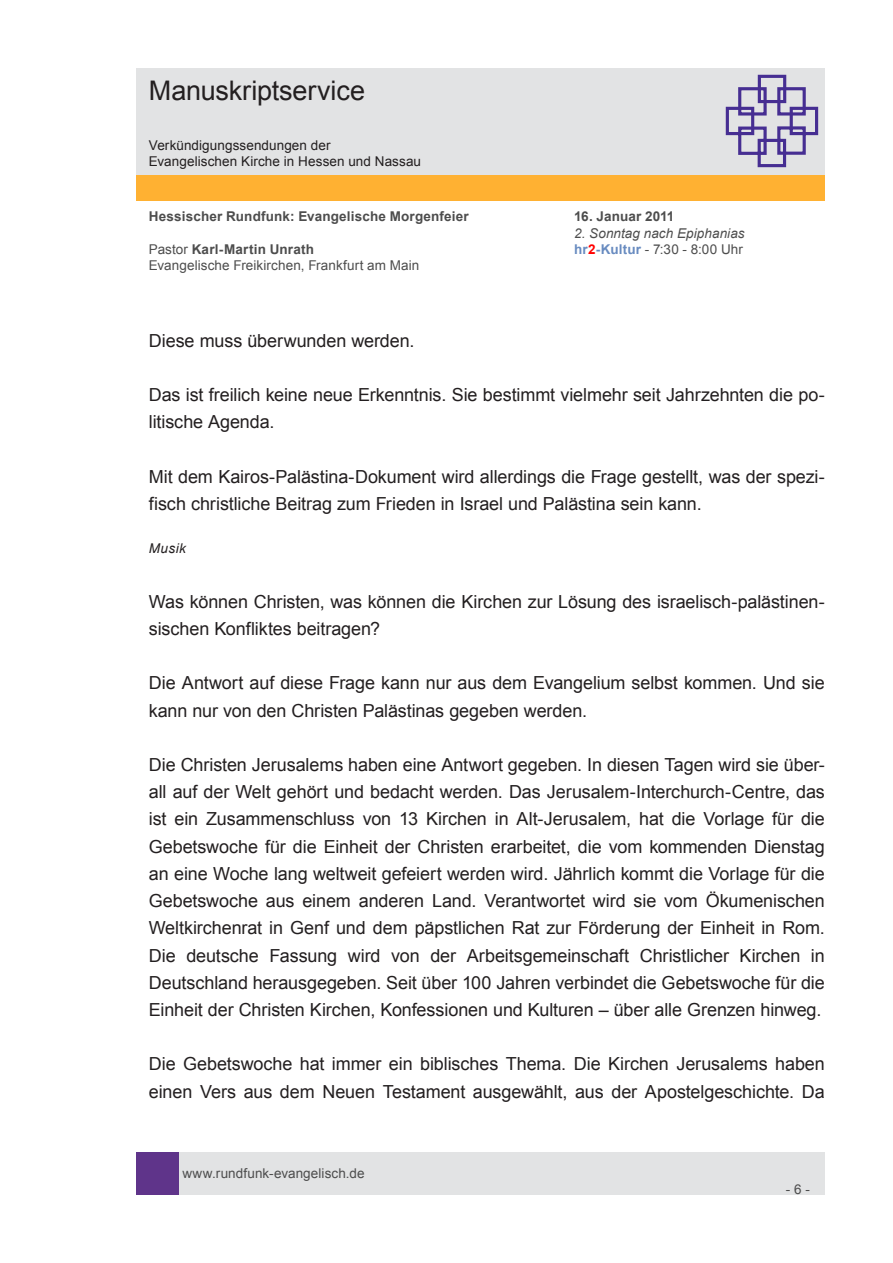
<style>
.page{position:relative;width:893px;height:1263px;background:#fff}
.page>*{position:absolute;margin:0;border:0;box-sizing:border-box;transform-origin:0 0}
.t1{font:27px "Arial";letter-spacing:-.005em;color:#231f20}
.t2{font:18px/27.2px "Arial";letter-spacing:-.005em;color:#231f20}
.t3{font:13.5px "Arial";letter-spacing:.005em;color:#4d4d4d}
.t4{font:700 13.5px "Arial";letter-spacing:.015em;color:#4d4d4d}
.t5{font:13.5px/16.2px "Arial";letter-spacing:.005em;color:#231f20}
.t6{font:italic 13.5px "Arial";letter-spacing:.005em;color:#4d4d4d}
.t7{font:italic 13.5px "Arial";letter-spacing:.035em;color:#231f20}
.s1{font-weight:400}
.s2{font-weight:700;color:#688bc0}
.s3{font-weight:700;color:#f00}
</style>
<div class="page">
<div style="left:179px;top:1152px;width:646px;height:43px;background:#e2e3e4"></div>
<div style="left:136px;top:1152px;width:43px;height:43px;background:#5f348a"></div>
<div style="left:136px;top:175px;width:689px;height:26px;background:#ffb132"></div>
<div style="left:136px;top:68px;width:689px;height:106px;background:#e2e3e4"></div>
<svg style="left:725px;top:74px;width:94px;height:94px"></svg>
<h1 class="t1" style="left:149px;top:73px;width:218px">Manuskriptservice</h1>
<p class="t5" style="left:149px;top:137px;width:274px">Verkündigungssendungen der<br>Evangelischen Kirche in Hessen und Nassau</p>
<p class="t4" style="left:149px;top:208px;width:322px">Hessischer Rundfunk: Evangelische Morgenfeier</p>
<p class="t4" style="left:574px;top:208px;width:102px">16. Januar 2011</p>
<p class="t6" style="left:574px;top:224px;width:172px">2. Sonntag nach Epiphanias</p>
<p class="t4" style="left:149px;top:240px;width:167px"><span class="s1">Pastor</span> Karl-Martin Unrath</p>
<p class="t3" style="left:574px;top:240px;width:170px"><span class="s2">hr</span><span class="s3">2</span><span class="s2">-Kultur</span> - 7:30 - 8:00 Uhr</p>
<p class="t3" style="left:149px;top:256px;width:272px">Evangelische Freikirchen, Frankfurt am Main</p>
<p class="t2" style="left:149px;top:327px;width:267px">Diese muss überwunden werden.</p>
<p class="t2" style="left:149px;top:381px;width:678px">Das ist freilich keine neue Erkenntnis. Sie bestimmt vielmehr seit Jahrzehnten die po&shy;litische Agenda.</p>
<p class="t2" style="left:149px;top:463px;width:678px">Mit dem Kairos-Palästina-Dokument wird allerdings die Frage gestellt, was der spezi&shy;fisch christliche Beitrag zum Frieden in Israel und Palästina sein kann.</p>
<p class="t7" style="left:149px;top:540px;width:39px">Musik</p>
<p class="t2" style="left:149px;top:588px;width:678px">Was können Christen, was können die Kirchen zur Lösung des israelisch-palästinen&shy;sischen Konfliktes beitragen?</p>
<p class="t2" style="left:149px;top:670px;width:677px">Die Antwort auf diese Frage kann nur aus dem Evangelium selbst kommen. Und sie kann nur von den Christen Palästinas gegeben werden.</p>
<p class="t2" style="left:149px;top:751px;width:678px;text-align:justify">Die Christen Jerusalems haben eine Antwort gegeben. In diesen Tagen wird sie über&shy;all auf der Welt gehört und bedacht werden. Das Jerusalem-Interchurch-Centre, das ist ein Zusammenschluss von 13 Kirchen in Alt-Jerusalem, hat die Vorlage für die Gebetswoche für die Einheit der Christen erarbeitet, die vom kommenden Dienstag an eine Woche lang weltweit gefeiert werden wird. Jährlich kommt die Vorlage für die Gebetswoche aus einem anderen Land. Verantwortet wird sie vom Ökumenischen Weltkirchenrat in Genf und dem päpstlichen Rat zur Förderung der Einheit in Rom.<br>Die deutsche Fassung wird von der Arbeitsgemeinschaft Christlicher Kirchen in Deutschland herausgegeben. Seit über 100 Jahren verbindet die Gebetswoche für die Einheit der Christen Kirchen, Konfessionen und Kulturen – über alle Grenzen hinweg.</p>
<p class="t2" style="left:149px;top:1051px;width:678px">Die Gebetswoche hat immer ein biblisches Thema. Die Kirchen Jerusalems haben einen Vers aus dem Neuen Testament ausgewählt, aus der Apostelgeschichte. Da</p>
<p class="t3" style="left:182px;top:1164px;width:184px">www.rundfunk-evangelisch.de</p>
<p class="t3" style="left:786px;top:1180px;width:26px">- 6 -</p>
</div>
